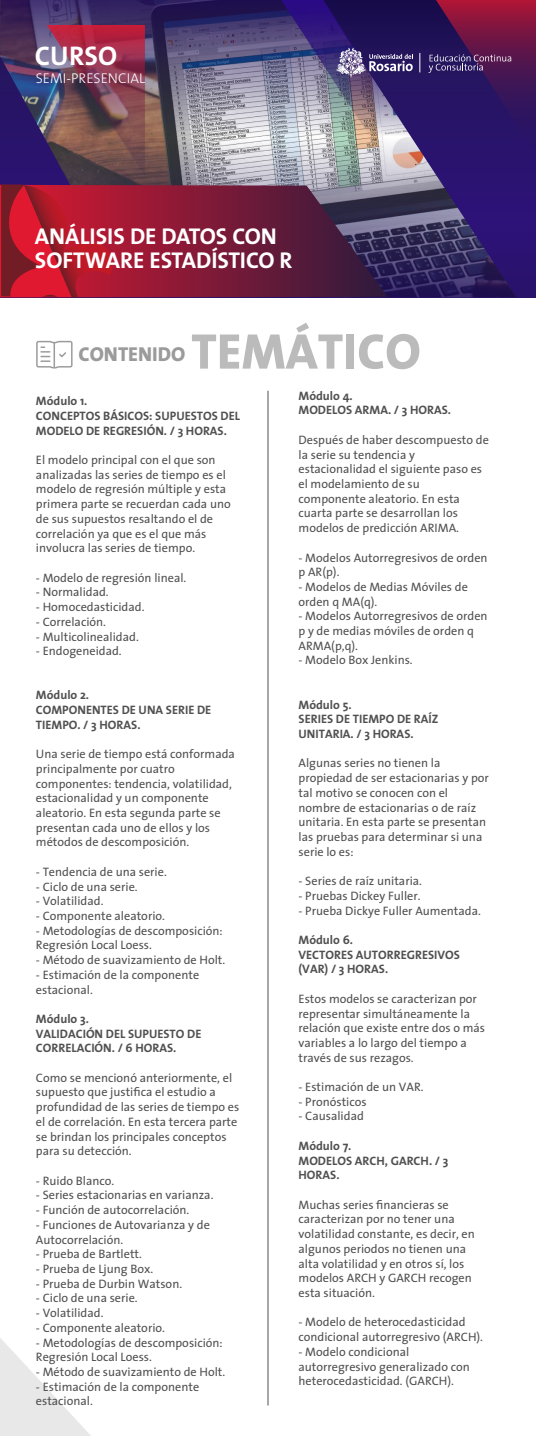
<style>
.page{position:relative;width:536px;height:1436px;background:#fff}
.page>*{position:absolute;margin:0;border:0;box-sizing:border-box;transform-origin:0 0}
.t1{font:800 50.49px "The Sans";color:#bcbbbb}
.t2{font:700 27.04px "The Sans";color:#fff}
.t3{font:700 22.93px/23.4px "The Sans";color:#fff}
.t4{font:800 20.21px "The Sans";color:#9b9b9b}
.t5{font:300 14.17px "The Sans";color:#fff}
.t6{font:12.25px/14.7px "The Sans";color:#515050}
.t7{font:700 12.25px/14.7px "The Sans";color:#515050}
</style>
<div class="page">
<img style="left:0;top:0;width:515px;height:297px">
<img style="left:47px;top:25px;width:98px;height:151px">
<svg style="left:0;top:185px;width:387px;height:112px;background:#622443"></svg>
<img style="left:281px;top:0;width:255px;height:184px">
<svg style="left:0;top:1338px;width:90px;height:97px"></svg>
<svg style="left:1px;top:184px;width:180px;height:113px;background:#aa1930"></svg>
<svg style="left:36px;top:341px;width:36px;height:28px"></svg>
<hr style="left:268px;top:391px;width:1px;height:1014px;background:#515050">
<h2 class="t2" style="left:35px;top:33px;width:84px">CURSO</h2>
<p class="t5" style="left:36px;top:66px;width:111px">SEMI-PRESENCIAL</p>
<h3 class="t3" style="left:35px;top:224px;width:259px">ANÁLISIS DE DATOS CON<br>SOFTWARE ESTADÍSTICO R</h3>
<h1 class="t1" style="left:191px;top:309px;width:231px">TEMÁTICO</h1>
<h3 class="t4" style="left:78px;top:337px;width:108px">CONTENIDO</h3>
<p class="t7" style="left:36px;top:393px;width:205px">Módulo 1.<br>CONCEPTOS BÁSICOS: SUPUESTOS DEL<br>MODELO DE REGRESIÓN. / 3 HORAS.</p>
<p class="t6" style="left:36px;top:452px;width:196px">El modelo principal con el que son analizadas las series de tiempo es el modelo de regresión múltiple y esta primera parte se recuerdan cada uno de sus supuestos resaltando el de correlación ya que es el que más involucra las series de tiempo.</p>
<p class="t6" style="left:36px;top:569px;width:152px">- Modelo de regresión lineal.</p>
<p class="t6" style="left:36px;top:584px;width:74px">- Normalidad.</p>
<p class="t6" style="left:36px;top:599px;width:110px">- Homocedasticidad.</p>
<p class="t6" style="left:36px;top:614px;width:72px">- Correlación.</p>
<p class="t6" style="left:36px;top:628px;width:104px">- Multicolinealidad.</p>
<p class="t6" style="left:36px;top:643px;width:87px">- Endogeneidad.</p>
<p class="t7" style="left:36px;top:687px;width:177px">Módulo 2.<br>COMPONENTES DE UNA SERIE DE<br>TIEMPO. / 3 HORAS.</p>
<p class="t6" style="left:36px;top:746px;width:200px">Una serie de tiempo está conformada principalmente por cuatro componentes: tendencia, volatilidad, estacionalidad y un componente aleatorio. En esta segunda parte se presentan cada uno de ellos y los métodos de descomposición.</p>
<p class="t6" style="left:36px;top:863px;width:132px">- Tendencia de una serie.</p>
<p class="t6" style="left:36px;top:878px;width:103px">- Ciclo de una serie.</p>
<p class="t6" style="left:36px;top:893px;width:69px">- Volatilidad.</p>
<p class="t6" style="left:36px;top:908px;width:130px">- Componente aleatorio.</p>
<p class="t6" style="left:36px;top:922px;width:188px">- Metodologías de descomposición:<br>Regresión Local Loess.</p>
<p class="t6" style="left:36px;top:952px;width:191px">- Método de suavizamiento de Holt.</p>
<p class="t6" style="left:36px;top:966px;width:165px">- Estimación de la componente estacional.</p>
<p class="t7" style="left:36px;top:1011px;width:167px">Módulo 3.<br>VALIDACIÓN DEL SUPUESTO DE<br>CORRELACIÓN. / 6 HORAS.</p>
<p class="t6" style="left:36px;top:1069px;width:205px">Como se mencionó anteriormente, el supuesto que justifica el estudio a profundidad de las series de tiempo es el de correlación. En esta tercera parte se brindan los principales conceptos para su detección.</p>
<p class="t6" style="left:36px;top:1172px;width:80px">- Ruido Blanco.</p>
<p class="t6" style="left:36px;top:1187px;width:179px">- Series estacionarias en varianza.</p>
<p class="t6" style="left:36px;top:1202px;width:155px">- Función de autocorrelación.</p>
<p class="t6" style="left:36px;top:1216px;width:175px">- Funciones de Autovarianza y de<br>Autocorrelación.</p>
<p class="t6" style="left:36px;top:1246px;width:107px">- Prueba de Bartlett.</p>
<p class="t6" style="left:36px;top:1260px;width:119px">- Prueba de Ljung Box.</p>
<p class="t6" style="left:36px;top:1275px;width:148px">- Prueba de Durbin Watson.</p>
<p class="t6" style="left:36px;top:1290px;width:103px">- Ciclo de una serie.</p>
<p class="t6" style="left:36px;top:1304px;width:69px">- Volatilidad.</p>
<p class="t6" style="left:36px;top:1319px;width:130px">- Componente aleatorio.</p>
<p class="t6" style="left:36px;top:1334px;width:188px">- Metodologías de descomposición:<br>Regresión Local Loess.</p>
<p class="t6" style="left:36px;top:1363px;width:191px">- Método de suavizamiento de Holt.</p>
<p class="t6" style="left:36px;top:1378px;width:165px">- Estimación de la componente estacional.</p>
<p class="t7" style="left:298px;top:388px;width:154px">Módulo 4.<br>MODELOS ARMA. / 3 HORAS.</p>
<p class="t6" style="left:298px;top:432px;width:192px">Después de haber descompuesto de la serie su tendencia y estacionalidad el siguiente paso es el modelamiento de su componente aleatorio. En esta cuarta parte se desarrollan los modelos de predicción ARIMA.</p>
<p class="t6" style="left:298px;top:549px;width:190px">- Modelos Autorregresivos de orden p AR(p).</p>
<p class="t6" style="left:298px;top:579px;width:171px">- Modelos de Medias Móviles de orden q MA(q).</p>
<p class="t6" style="left:298px;top:608px;width:190px">- Modelos Autorregresivos de orden p y de medias móviles de orden q<br>ARMA(p,q).</p>
<p class="t6" style="left:298px;top:652px;width:116px">- Modelo Box Jenkins.</p>
<p class="t7" style="left:298px;top:696px;width:141px">Módulo 5.<br>SERIES DE TIEMPO DE RAÍZ<br>UNITARIA. / 3 HORAS.</p>
<p class="t6" style="left:298px;top:755px;width:192px">Algunas series no tienen la propiedad de ser estacionarias y por tal motivo se conocen con el nombre de estacionarias o de raíz unitaria. En esta parte se presentan las pruebas para determinar si una serie lo es:</p>
<p class="t6" style="left:298px;top:873px;width:125px">- Series de raíz unitaria.</p>
<p class="t6" style="left:298px;top:887px;width:123px">- Pruebas Dickey Fuller.</p>
<p class="t6" style="left:298px;top:902px;width:184px">- Prueba Dickye Fuller Aumentada.</p>
<p class="t7" style="left:298px;top:932px;width:163px">Módulo 6.<br>VECTORES AUTORREGRESIVOS (VAR) / 3 HORAS.</p>
<p class="t6" style="left:298px;top:990px;width:188px">Estos modelos se caracterizan por representar simultáneamente la relación que existe entre dos o más variables a lo largo del tiempo a través de sus rezagos.</p>
<p class="t6" style="left:298px;top:1079px;width:126px">- Estimación de un VAR.</p>
<p class="t6" style="left:298px;top:1093px;width:70px">- Pronósticos</p>
<p class="t6" style="left:298px;top:1108px;width:67px">- Causalidad</p>
<p class="t7" style="left:298px;top:1137px;width:151px">Módulo 7.<br>MODELOS ARCH, GARCH. / 3<br>HORAS.</p>
<p class="t6" style="left:298px;top:1196px;width:178px">Muchas series financieras se caracterizan por no tener una volatilidad constante, es decir, en algunos periodos no tienen una alta volatilidad y en otros sí, los modelos ARCH y GARCH recogen esta situación.</p>
<p class="t6" style="left:298px;top:1314px;width:186px">- Modelo de heterocedasticidad condicional autorregresivo (ARCH).</p>
<p class="t6" style="left:298px;top:1343px;width:173px">- Modelo condicional autorregresivo generalizado con heterocedasticidad. (GARCH).</p>
</div>
